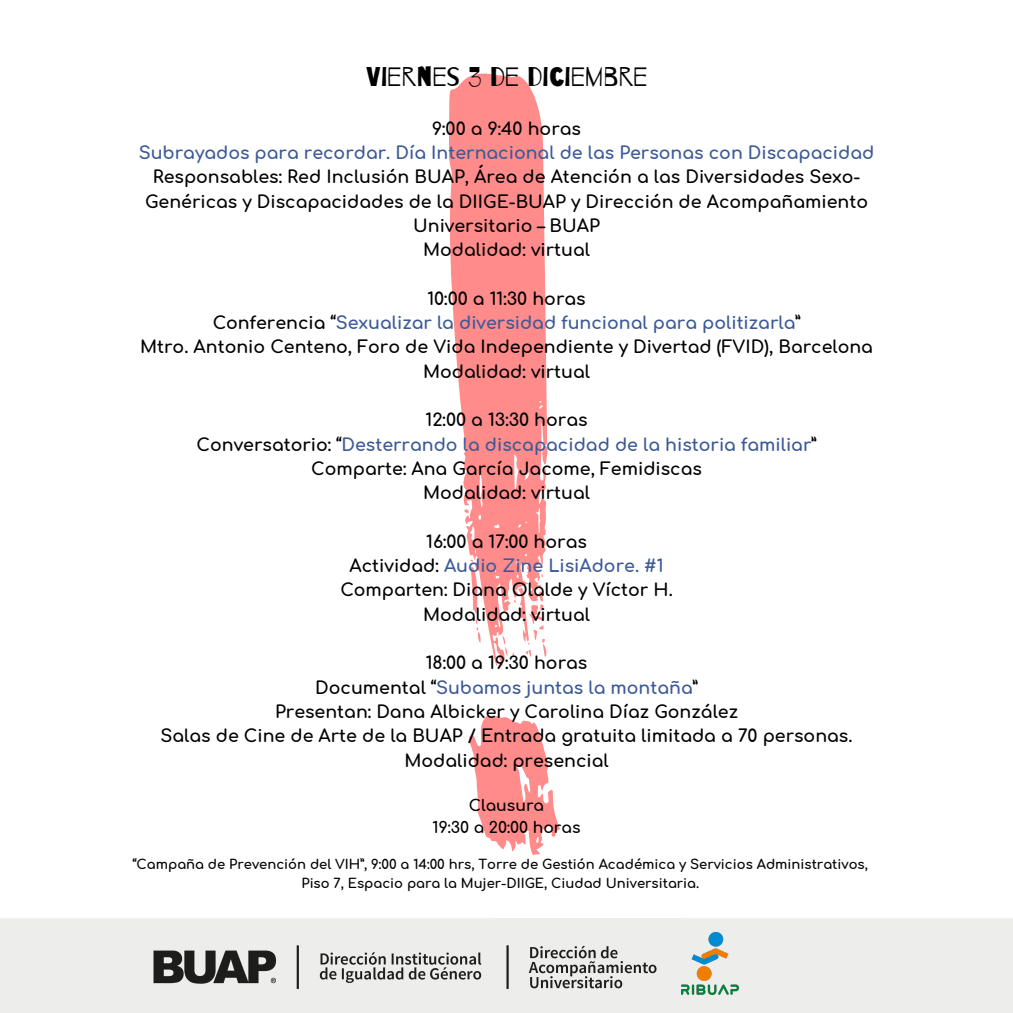
<style>
.page{position:relative;width:1013px;height:1013px;background:#fff}
.page>*{position:absolute;margin:0;border:0;box-sizing:border-box;transform-origin:0 0}
.t1{font:27px "Barrio";color:#000}
.t2{font:700 17.4px/24.3px "Comfortaa";color:#000;text-align:center}
.t3{font:700 17.4px "Comfortaa";color:#3b5998}
.t4{font:700 15.6px "Comfortaa";color:#000}
.t5{font:700 13.17px/18.2px "Comfortaa";color:#000;text-align:center}
.s1{color:#000}
</style>
<div class="page">
<svg style="left:449px;top:74px;width:99px;height:593px;fill:#ff8b8b"></svg>
<svg style="left:469px;top:715px;width:91px;height:140px"></svg>
<svg style="left:539px;top:446px;width:9px;height:27px"></svg>
<svg style="left:462px;top:509px;width:7px;height:4px"></svg>
<svg style="left:470px;top:559px;width:11px;height:84px"></svg>
<svg style="left:502px;top:587px;width:46px;height:70px"></svg>
<img style="left:0;top:918px;width:1013px;height:95px">
<img style="left:682px;top:933px;width:56px;height:61px">
<img style="left:496px;top:918px;width:185px;height:95px">
<p class="t1" style="left:366px;top:62px;width:283px">VIERNES 3 DE DICIEMBRE</p>
<p class="t2" style="left:432px;top:117px;width:150px">9:00 a 9:40 horas</p>
<p class="t3" style="left:139px;top:144px;width:737px">Subrayados para recordar. Día Internacional de las Personas con Discapacidad</p>
<p class="t2" style="left:145px;top:166px;width:725px">Responsables: Red Inclusión BUAP, Área de Atención a las Diversidades Sexo-<br>Genéricas y Discapacidades de la DIIGE-BUAP y Dirección de Acompañamiento<br>Universitario – BUAP</p>
<p class="t2" style="left:423px;top:238px;width:169px">Modalidad: virtual</p>
<p class="t2" style="left:427px;top:287px;width:160px">10:00 a 11:30 horas</p>
<p class="t3" style="left:213px;top:314px;width:589px"><span class="s1">Conferencia “</span>Sexualizar la diversidad funcional para politizarla<span class="s1">”</span></p>
<p class="t2" style="left:140px;top:336px;width:734px">Mtro. Antonio Centeno, Foro de Vida Independiente y Divertad (FVID), Barcelona</p>
<p class="t2" style="left:423px;top:360px;width:169px">Modalidad: virtual</p>
<p class="t2" style="left:426px;top:409px;width:164px">12:00 a 13:30 horas</p>
<p class="t3" style="left:197px;top:435px;width:621px"><span class="s1">Conversatorio: “</span>Desterrando la discapacidad de la historia familiar<span class="s1">”</span></p>
<p class="t2" style="left:311px;top:457px;width:392px">Comparte: Ana García Jacome, Femidiscas</p>
<p class="t2" style="left:423px;top:481px;width:169px">Modalidad: virtual</p>
<p class="t2" style="left:426px;top:530px;width:162px">16:00 a 17:00 horas</p>
<p class="t3" style="left:350px;top:557px;width:315px"><span class="s1">Actividad:</span> Audio Zine LisiAdore. #1</p>
<p class="t2" style="left:340px;top:579px;width:334px">Comparten: Diana Olalde y Víctor H.</p>
<p class="t2" style="left:423px;top:603px;width:169px">Modalidad: virtual</p>
<p class="t2" style="left:426px;top:652px;width:163px">18:00 a 19:30 horas</p>
<p class="t3" style="left:315px;top:678px;width:384px"><span class="s1">Documental “</span>Subamos juntas la montaña<span class="s1">”</span></p>
<p class="t2" style="left:275px;top:700px;width:465px">Presentan: Dana Albicker y Carolina Díaz González</p>
<p class="t2" style="left:161px;top:724px;width:694px">Salas de Cine de Arte de la BUAP / Entrada gratuita limitada a 70 personas.</p>
<p class="t2" style="left:404px;top:749px;width:206px">Modalidad: presencial</p>
<p class="t4" style="left:469px;top:797px;width:77px">Clausura</p>
<p class="t4" style="left:433px;top:819px;width:149px">19:30 a 20:00 horas</p>
<p class="t5" style="left:133px;top:856px;width:737px">“Campaña de Prevención del VIH”, 9:00 a 14:00 hrs, Torre de Gestión Académica y Servicios Administrativos,<br>Piso 7, Espacio para la Mujer-DIIGE, Ciudad Universitaria.</p>
</div>
